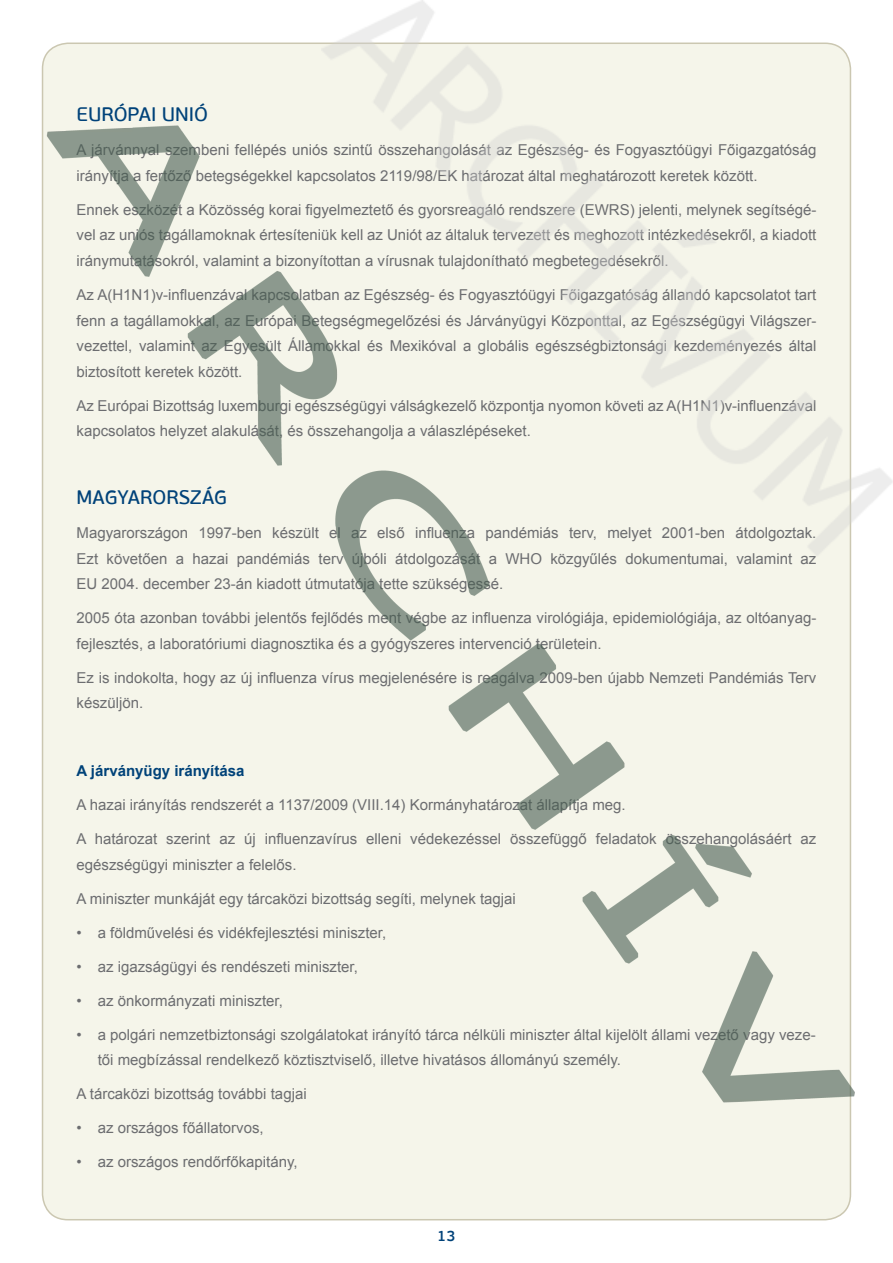
<style>
.page{position:relative;width:893px;height:1263px;background:#fff}
.page>*{position:absolute;margin:0;border:0;box-sizing:border-box;transform-origin:0 0}
.t1{font:19.5px "PF Beau Sans Pro Bbook";color:#004279}
.t2{font:15px/25.5px "Arial";color:#6c6d70}
.t3{font:700 15px "Arial";color:#004279}
.t4{font:600 15px "PF Beau Sans Pro";color:#004279}
</style>
<div class="page">
<img style="left:41px;top:42px;width:814px;height:1179px">
<img style="left:321px;top:0;width:572px;height:556px">
<p class="t1" style="left:77px;top:103px;width:133px">EURÓPAI UNIÓ</p>
<p class="t2" style="left:77px;top:138px;width:741px">A járvánnyal szembeni fellépés uniós szintű összehangolását az Egészség- és Fogyasztóügyi Főigazgatóság irányítja a fertőző betegségekkel kapcsolatos 2119/98/EK határozat által meghatározott keretek között.</p>
<p class="t2" style="left:77px;top:197px;width:741px;text-align:justify">Ennek eszközét a Közösség korai figyelmeztető és gyorsreagáló rendszere (EWRS) jelenti, melynek segítségé&shy;vel az uniós tagállamoknak értesíteniük kell az Uniót az általuk tervezett és meghozott intézkedésekről, a kiadott iránymutatásokról, valamint a bizonyítottan a vírusnak tulajdonítható megbetegedésekről.</p>
<p class="t2" style="left:77px;top:282px;width:741px;text-align:justify">Az A(H1N1)v-influenzával kapcsolatban az Egészség- és Fogyasztóügyi Főigazgatóság állandó kapcsolatot tart fenn a tagállamokkal, az Európai Betegségmegelőzési és Járványügyi Központtal, az Egészségügyi Világszer&shy;vezettel, valamint az Egyesült Államokkal és Mexikóval a globális egészségbiztonsági kezdeményezés által biztosított keretek között.</p>
<p class="t2" style="left:77px;top:393px;width:741px">Az Európai Bizottság luxemburgi egészségügyi válságkezelő központja nyomon követi az A(H1N1)v-influenzával kapcsolatos helyzet alakulását, és összehangolja a válaszlépéseket.</p>
<p class="t1" style="left:77px;top:486px;width:152px">MAGYARORSZÁG</p>
<p class="t2" style="left:77px;top:520px;width:741px;text-align:justify">Magyarországon 1997-ben készült el az első influenza pandémiás terv, melyet 2001-ben átdolgoztak.<br>Ezt követően a hazai pandémiás terv újbóli átdolgozását a WHO közgyűlés dokumentumai, valamint az EU 2004. december 23-án kiadott útmutatója tette szükségessé.</p>
<p class="t2" style="left:77px;top:605px;width:741px">2005 óta azonban további jelentős fejlődés ment végbe az influenza virológiája, epidemiológiája, az oltóanyag&shy;fejlesztés, a laboratóriumi diagnosztika és a gyógyszeres intervenció területein.</p>
<p class="t2" style="left:77px;top:665px;width:741px">Ez is indokolta, hogy az új influenza vírus megjelenésére is reagálva 2009-ben újabb Nemzeti Pandémiás Terv készüljön.</p>
<p class="t3" style="left:77px;top:761px;width:169px">A járványügy irányítása</p>
<p class="t2" style="left:77px;top:792px;width:551px">A hazai irányítás rendszerét a 1137/2009 (VIII.14) Kormányhatározat állapítja meg.</p>
<p class="t2" style="left:77px;top:826px;width:741px">A határozat szerint az új influenzavírus elleni védekezéssel összefüggő feladatok összehangolásáért az egészségügyi miniszter a felelős.</p>
<p class="t2" style="left:77px;top:886px;width:441px">A miniszter munkáját egy tárcaközi bizottság segíti, melynek tagjai</p>
<p class="t2" style="left:77px;top:920px;width:311px">• a földművelési és vidékfejlesztési miniszter,</p>
<p class="t2" style="left:77px;top:954px;width:283px">• az igazságügyi és rendészeti miniszter,</p>
<p class="t2" style="left:77px;top:988px;width:208px">• az önkormányzati miniszter,</p>
<p class="t2" style="left:98px;top:1022px;width:719px;text-indent:-21px">• a polgári nemzetbiztonsági szolgálatokat irányító tárca nélküli miniszter által kijelölt állami vezető vagy veze&shy;tői megbízással rendelkező köztisztviselő, illetve hivatásos állományú személy.</p>
<p class="t2" style="left:77px;top:1081px;width:232px">A tárcaközi bizottság további tagjai</p>
<p class="t2" style="left:77px;top:1115px;width:189px">• az országos főállatorvos,</p>
<p class="t2" style="left:77px;top:1149px;width:223px">• az országos rendőrfőkapitány,</p>
<p class="t4" style="left:437px;top:1226px;width:20px">13</p>
</div>
